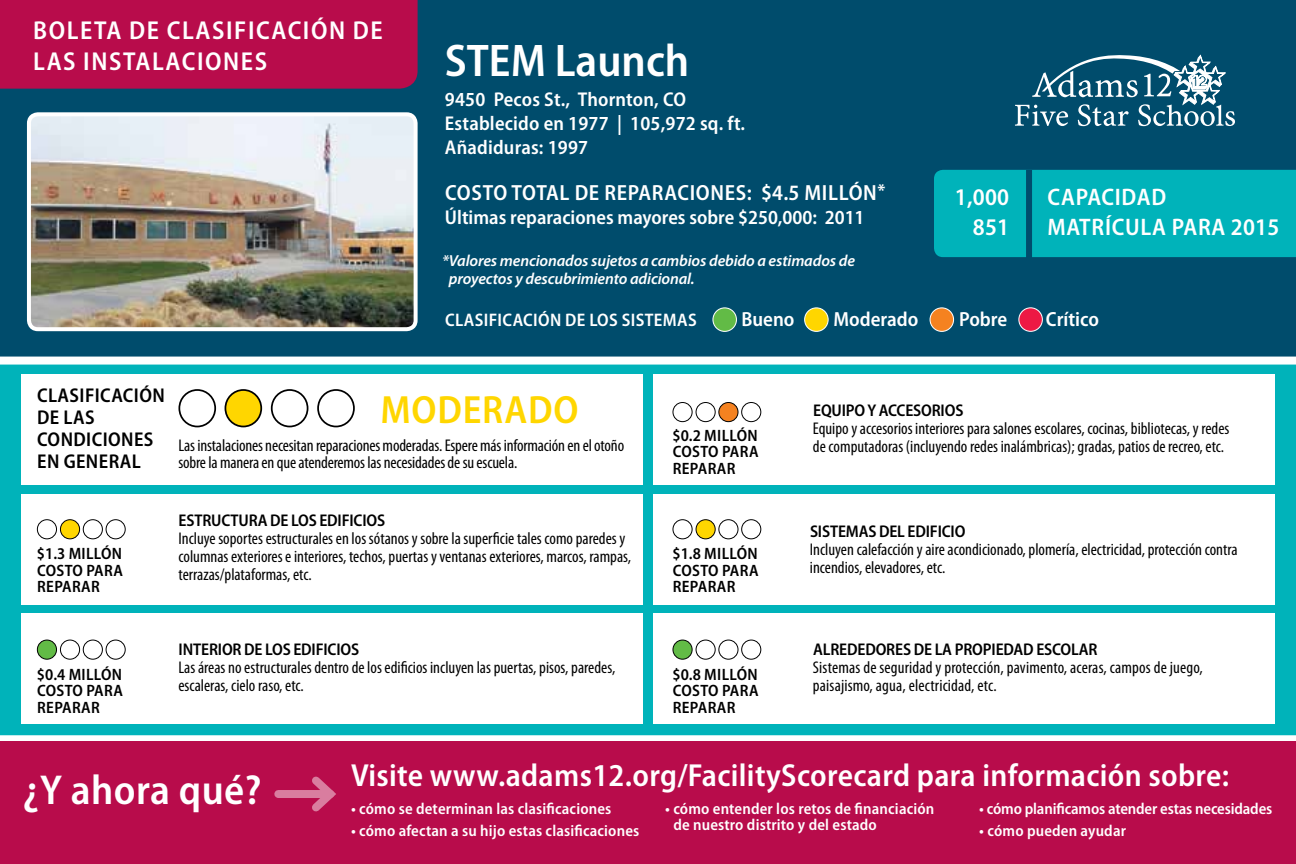
<style>
.page{position:relative;width:1296px;height:864px;background:#fff}
.page>*{position:absolute;margin:0;border:0;box-sizing:border-box;transform-origin:0 0}
.t1{font:600 semi-condensed 46px "Myriad Pro";color:#fff}
.t2{font:600 semi-condensed 42px "Myriad Pro";letter-spacing:.01em;color:#fff}
.t3{font:600 semi-condensed 39.6px "Myriad Pro";letter-spacing:.02em;color:#ffd600}
.t4{font:600 semi-condensed 32px "Myriad Pro";letter-spacing:.01em;color:#fff}
.t5{font:600 semi-condensed 26px/31.2px "Myriad Pro";letter-spacing:.06em;color:#fff}
.t6{font:600 semi-condensed 24px "Myriad Pro";letter-spacing:.025em;color:#fff}
.t7{font:600 semi-condensed 22px "Myriad Pro";letter-spacing:.03em;color:#fff}
.t8{font:600 semi-condensed 20.4px "Myriad Pro";color:#fff}
.t9{font:600 semi-condensed 20px/24px "Myriad Pro";letter-spacing:.005em;color:#fff}
.t10{font:600 semi-condensed 20px/22px "Myriad Pro";letter-spacing:.02em;color:#000}
.t11{font:600 semi-condensed 18.2px "Myriad Pro";letter-spacing:.02em;color:#fff}
.t12{font:condensed 17px/18px "Myriad Pro";color:#000}
.t13{font:600 semi-condensed 17px "Myriad Pro";letter-spacing:-.01em;color:#000}
.t14{font:600 semi-condensed 16.4px/16.4px "Myriad Pro";letter-spacing:.02em;color:#000;text-align:justify}
.t15{font:600 semi-condensed 16px/16px "Myriad Pro";letter-spacing:.01em;color:#fff}
.t16{font:italic 600 16px/18px "Myriad Pro";letter-spacing:-.01em;color:#fff}
.t17{font:600 semi-condensed 16px "Myriad Pro";letter-spacing:-.01em;color:#fff}
</style>
<div class="page">
<div style="left:0;top:363px;width:1296px;height:373px;background:#00b3ba"></div>
<div style="left:0;top:0;width:1296px;height:363px;background:#004c6c"></div>
<svg style="left:1015px;top:55px;width:220px;height:71px"></svg>
<div style="left:654px;top:494px;width:621px;height:110px;background:#fff"></div>
<div style="left:654px;top:614px;width:621px;height:110px;background:#fff"></div>
<div style="left:21px;top:494px;width:621px;height:110px;background:#fff"></div>
<div style="left:21px;top:614px;width:621px;height:110px;background:#fff"></div>
<div style="left:654px;top:374px;width:621px;height:111px;background:#fff"></div>
<div style="left:21px;top:374px;width:621px;height:111px;background:#fff"></div>
<div style="left:0;top:357px;width:1296px;height:8px;background:#fff"></div>
<div style="left:0;top:735px;width:1296px;height:8px;background:#fff"></div>
<div style="left:934px;top:170px;width:362px;height:87px;background:#00b3ba"></div>
<div style="left:1026px;top:170px;width:6px;height:90px;background:#004c6c"></div>
<img style="left:32px;top:117px;width:381px;height:209px">
<div style="left:27px;top:112px;width:391px;height:219px;border:4px solid #fff;border-radius:9px"></div>
<div style="left:673px;top:402px;width:20px;height:20px;border:1px solid #000;border-radius:50%"></div>
<div style="left:719px;top:403px;width:19px;height:19px;background:#f58220;border-radius:50%"></div>
<div style="left:718px;top:402px;width:20px;height:20px;border:1px solid #000;border-radius:50%"></div>
<div style="left:696px;top:402px;width:20px;height:20px;border:1px solid #000;border-radius:50%"></div>
<div style="left:741px;top:402px;width:20px;height:20px;border:1px solid #000;border-radius:50%"></div>
<div style="left:673px;top:519px;width:20px;height:20px;border:1px solid #000;border-radius:50%"></div>
<div style="left:718px;top:519px;width:20px;height:20px;border:1px solid #000;border-radius:50%"></div>
<div style="left:696px;top:520px;width:19px;height:19px;background:#ffd600;border-radius:50%"></div>
<div style="left:696px;top:519px;width:20px;height:20px;border:1px solid #000;border-radius:50%"></div>
<div style="left:741px;top:519px;width:20px;height:20px;border:1px solid #000;border-radius:50%"></div>
<div style="left:673px;top:640px;width:19px;height:19px;background:#62bb46;border-radius:50%"></div>
<div style="left:673px;top:640px;width:20px;height:20px;border:1px solid #000;border-radius:50%"></div>
<div style="left:718px;top:640px;width:20px;height:20px;border:1px solid #000;border-radius:50%"></div>
<div style="left:696px;top:640px;width:20px;height:20px;border:1px solid #000;border-radius:50%"></div>
<div style="left:741px;top:640px;width:20px;height:20px;border:1px solid #000;border-radius:50%"></div>
<div style="left:37px;top:640px;width:20px;height:19px;background:#62bb46;border-radius:50%"></div>
<div style="left:37px;top:640px;width:20px;height:20px;border:1px solid #000;border-radius:50%"></div>
<div style="left:83px;top:640px;width:20px;height:20px;border:1px solid #000;border-radius:50%"></div>
<div style="left:60px;top:640px;width:20px;height:20px;border:1px solid #000;border-radius:50%"></div>
<div style="left:106px;top:640px;width:20px;height:20px;border:1px solid #000;border-radius:50%"></div>
<div style="left:37px;top:519px;width:20px;height:20px;border:1px solid #000;border-radius:50%"></div>
<div style="left:83px;top:519px;width:20px;height:20px;border:1px solid #000;border-radius:50%"></div>
<div style="left:60px;top:520px;width:20px;height:19px;background:#ffd600;border-radius:50%"></div>
<div style="left:60px;top:519px;width:20px;height:20px;border:1px solid #000;border-radius:50%"></div>
<div style="left:106px;top:519px;width:20px;height:20px;border:1px solid #000;border-radius:50%"></div>
<div style="left:178px;top:389px;width:38px;height:38px;border:2px solid #000;border-radius:50%"></div>
<div style="left:271px;top:389px;width:37px;height:38px;border:2px solid #000;border-radius:50%"></div>
<div style="left:225px;top:390px;width:36px;height:37px;background:#ffd600;border-radius:50%"></div>
<div style="left:225px;top:389px;width:37px;height:38px;border:2px solid #000;border-radius:50%"></div>
<div style="left:317px;top:389px;width:38px;height:38px;border:2px solid #000;border-radius:50%"></div>
<div style="left:713px;top:308px;width:23px;height:23px;background:#62bb46;border-radius:50%"></div>
<div style="left:712px;top:307px;width:25px;height:25px;border:1px solid #fff;border-radius:50%"></div>
<div style="left:930px;top:308px;width:24px;height:23px;background:#f58220;border-radius:50%"></div>
<div style="left:930px;top:307px;width:24px;height:25px;border:1px solid #fff;border-radius:50%"></div>
<div style="left:805px;top:308px;width:23px;height:23px;background:#ffd600;border-radius:50%"></div>
<div style="left:804px;top:307px;width:25px;height:25px;border:1px solid #fff;border-radius:50%"></div>
<div style="left:1019px;top:308px;width:23px;height:23px;background:#ed1944;border-radius:50%"></div>
<div style="left:1018px;top:307px;width:25px;height:25px;border:1px solid #fff;border-radius:50%"></div>
<div style="left:0;top:0;width:418px;height:89px;background:#b80c4b"></div>
<div style="left:0;top:741px;width:1296px;height:123px;background:#b80c4b"></div>
<div style="left:278px;top:790px;width:52px;height:8px;background:#d97d9f"></div>
<svg style="left:312px;top:776px;width:24px;height:36px"></svg>
<h3 class="t5" style="left:33px;top:15px;width:351px">BOLETA DE CLASIFICACIÓN DE<br>LAS INSTALACIONES</h3>
<h1 class="t1" style="left:445px;top:35px;width:246px">STEM Launch</h1>
<p class="t9" style="left:445px;top:87px;width:302px">9450 Pecos St., Thornton, CO<br>Establecido en 1977 | 105,972 sq. ft.<br>Añadiduras: 1997</p>
<p class="t7" style="left:445px;top:181px;width:442px">COSTO TOTAL DE REPARACIONES: $4.5 MILLÓN<sup>*</sup></p>
<p class="t9" style="left:445px;top:206px;width:421px">Últimas reparaciones mayores sobre $250,000: 2011</p>
<p class="t16" style="left:449px;top:252px;width:408px;text-indent:-7px">*Valores mencionados sujetos a cambios debido a estimados de proyectos y descubrimiento adicional.</p>
<h3 class="t6" style="left:955px;top:184px;width:56px">1,000</h3>
<h3 class="t6" style="left:1047px;top:184px;width:120px">CAPACIDAD</h3>
<h3 class="t6" style="left:973px;top:214px;width:38px">851</h3>
<h3 class="t6" style="left:1047px;top:214px;width:233px">MATRÍCULA PARA 2015</h3>
<p class="t11" style="left:445px;top:310px;width:253px">CLASIFICACIÓN DE LOS SISTEMAS</p>
<p class="t8" style="left:741px;top:308px;width:55px">Bueno</p>
<p class="t8" style="left:833px;top:308px;width:86px">Moderado</p>
<p class="t8" style="left:959px;top:308px;width:50px">Pobre</p>
<p class="t8" style="left:1046px;top:308px;width:55px">Crítico</p>
<p class="t10" style="left:37px;top:385px;width:129px">CLASIFICACIÓN<br>DE LAS<br>CONDICIONES<br>EN GENERAL</p>
<h3 class="t3" style="left:381px;top:388px;width:199px">MODERADO</h3>
<p class="t12" style="left:178px;top:437px;width:447px;line-height:17px">Las instalaciones necesitan reparaciones moderadas. Espere más información en el otoño sobre la manera en que atenderemos las necesidades de su escuela.</p>
<p class="t14" style="left:37px;top:546px;width:88px">$1.3 MILLÓN COSTO PARA REPARAR</p>
<p class="t13" style="left:179px;top:511px;width:208px">ESTRUCTURA DE LOS EDIFICIOS</p>
<p class="t12" style="left:178px;top:530px;width:454px">Incluye soportes estructurales en los sótanos y sobre la superficie tales como paredes y columnas exteriores e interiores, techos, puertas y ventanas exteriores, marcos, rampas, terrazas/plataformas, etc.</p>
<p class="t14" style="left:37px;top:666px;width:88px">$0.4 MILLÓN COSTO PARA REPARAR</p>
<p class="t13" style="left:179px;top:640px;width:182px">INTERIOR DE LOS EDIFICIOS</p>
<p class="t12" style="left:178px;top:659px;width:438px">Las áreas no estructurales dentro de los edificios incluyen las puertas, pisos, paredes, escaleras, cielo raso, etc.</p>
<p class="t14" style="left:673px;top:427px;width:88px">$0.2 MILLÓN COSTO PARA REPARAR</p>
<p class="t14" style="left:673px;top:546px;width:88px">$1.8 MILLÓN COSTO PARA REPARAR</p>
<p class="t14" style="left:673px;top:666px;width:88px">$0.8 MILLÓN COSTO PARA REPARAR</p>
<p class="t13" style="left:813px;top:401px;width:152px">EQUIPO Y ACCESORIOS</p>
<p class="t12" style="left:813px;top:420px;width:418px">Equipo y accesorios interiores para salones escolares, cocinas, bibliotecas, y redes de computadoras (incluyendo redes inalámbricas); gradas, patios de recreo, etc.</p>
<p class="t13" style="left:810px;top:522px;width:157px">SISTEMAS DEL EDIFICIO</p>
<p class="t12" style="left:810px;top:541px;width:429px">Incluyen calefacción y aire acondicionado, plomería, electricidad, protección contra incendios, elevadores, etc.</p>
<p class="t13" style="left:813px;top:640px;width:286px">ALREDEDORES DE LA PROPIEDAD ESCOLAR</p>
<p class="t12" style="left:813px;top:659px;width:391px">Sistemas de seguridad y protección, pavimento, aceras, campos de juego, paisajismo, agua, electricidad, etc.</p>
<h2 class="t2" style="left:23px;top:767px;width:240px">¿Y ahora qué?</h2>
<h3 class="t4" style="left:351px;top:758px;width:880px">Visite www.adams12.org/FacilityScorecard para información sobre:</h3>
<p class="t15" style="left:351px;top:801px;width:262px">• cómo se determinan las clasificaciones</p>
<p class="t15" style="left:351px;top:823px;width:290px">• cómo afectan a su hijo estas clasificaciones</p>
<p class="t15" style="left:673px;top:801px;width:263px;text-indent:-8px">• cómo entender los retos de financiación de nuestro distrito y del estado</p>
<p class="t17" style="left:979px;top:800px;width:295px">• cómo planificamos atender estas necesidades</p>
<p class="t15" style="left:979px;top:823px;width:148px">• cómo pueden ayudar</p>
</div>
